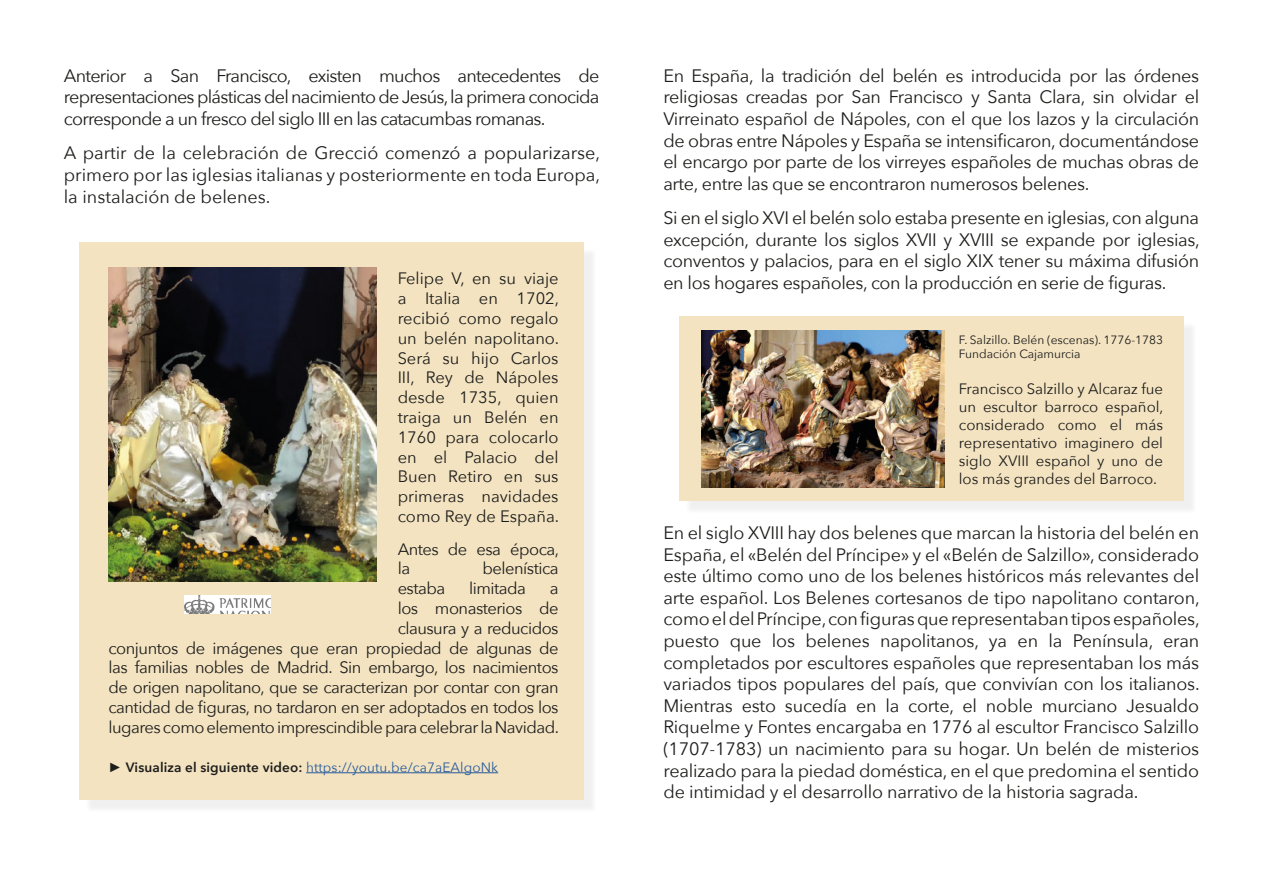
<style>
.page{position:relative;width:1263px;height:893px;background:#fff}
.page>*{position:absolute;margin:0;border:0;box-sizing:border-box;transform-origin:0 0}
.t1{font:18px/21.6px "Avenir Next";letter-spacing:-.02em;color:#1d1d1b;text-align:justify}
.t2{font:16.5px/19.8px "Avenir Next";letter-spacing:-.03em;color:#1d1d1b;text-align:justify}
.t3{font:15px/18px "Avenir Next";color:#1d1d1b;text-align:justify}
.t4{font:13.5px "Avenir Next";letter-spacing:.01em;color:#275b9c}
.t5{font:12px/14.4px "Avenir Next";color:#1d1d1b}
.s1{font-family:"Arial";color:#1d1d1b}
.s2{font-weight:600;color:#1d1d1b}
</style>
<div class="page">
<div style="left:85px;top:248px;width:512px;height:565px;background:#1d1d1b;opacity:.26"></div>
<div style="left:79px;top:242px;width:504px;height:557px;background:#f3e3c1"></div>
<div style="left:685px;top:322px;width:512px;height:192px;background:#1d1d1b;opacity:.26"></div>
<div style="left:679px;top:316px;width:505px;height:184px;background:#f3e3c1"></div>
<hr style="left:306px;top:772px;width:192px;height:1px;background:#275b9c">
<img style="left:108px;top:268px;width:268px;height:313px">
<img style="left:185px;top:596px;width:85px;height:17px">
<img style="left:701px;top:331px;width:243px;height:156px">
<p class="t1" style="left:64px;top:65px;width:537px">Anterior a San Francisco, existen muchos antecedentes de representaciones plásticas del nacimiento de Jesús, la primera conocida corresponde a un fresco del siglo III en las catacumbas romanas.</p>
<p class="t1" style="left:64px;top:143px;width:538px">A partir de la celebración de Grecció comenzó a popularizarse, primero por las iglesias italianas y posteriormente en toda Europa, la instalación de belenes.</p>
<p class="t2" style="left:398px;top:269px;width:163px">Felipe V, en su viaje a Italia en 1702, recibió como regalo un belén napolitano.<br>Será su hijo Carlos III, Rey de Nápoles desde 1735, quien traiga un Belén en 1760 para colocarlo en el Palacio del Buen Retiro en sus primeras navidades como Rey de España.</p>
<p class="t2" style="left:398px;top:539px;width:163px">Antes de esa época, la</p>
<p class="t2" style="left:483px;top:559px;width:78px">belenística</p>
<p class="t2" style="left:398px;top:579px;width:49px">estaba</p>
<p class="t2" style="left:469px;top:579px;width:58px">limitada</p>
<p class="t2" style="left:108px;top:579px;width:452px;text-align:right">a<br>los monasterios de<br>clausura y a reducidos<br>conjuntos de imágenes que eran propiedad de algunas de las familias nobles de Madrid. Sin embargo, los nacimientos de origen napolitano, que se caracterizan por contar con gran cantidad de figuras, no tardaron en ser adoptados en todos los lugares como elemento imprescindible para celebrar la Navidad.</p>
<p class="t4" style="left:108px;top:758px;width:391px"><span class="s1">►</span> <span class="s2">Visualiza el siguiente video:</span> https://youtu.be/ca7aEAlgoNk</p>
<p class="t1" style="left:663px;top:65px;width:537px">En España, la tradición del belén es introducida por las órdenes religiosas creadas por San Francisco y Santa Clara, sin olvidar el Virreinato español de Nápoles, con el que los lazos y la circulación de obras entre Nápoles y España se intensificaron, documentándose el encargo por parte de los virreyes españoles de muchas obras de arte, entre las que se encontraron numerosos belenes.</p>
<p class="t1" style="left:663px;top:208px;width:538px">Si en el siglo XVI el belén solo estaba presente en iglesias, con alguna excepción, durante los siglos XVII y XVIII se expande por iglesias, conventos y palacios, para en el siglo XIX tener su máxima difusión en los hogares españoles, con la producción en serie de figuras.</p>
<p class="t5" style="left:959px;top:333px;width:206px">F. Salzillo. Belén (escenas). 1776-1783<br>Fundación Cajamurcia</p>
<p class="t3" style="left:959px;top:380px;width:206px">Francisco Salzillo y Alcaraz fue un escultor barroco español, considerado como el más representativo imaginero del siglo XVIII español y uno de los más grandes del Barroco.</p>
<p class="t1" style="left:663px;top:522px;width:538px">En el siglo XVIII hay dos belenes que marcan la historia del belén en España, el «Belén del Príncipe» y el «Belén de Salzillo», considerado este último como uno de los belenes históricos más relevantes del arte español. Los Belenes cortesanos de tipo napolitano contaron, como el del Príncipe, con figuras que representaban tipos españoles, puesto que los belenes napolitanos, ya en la Península, eran completados por escultores españoles que representaban los más variados tipos populares del país, que convivían con los italianos.<br>Mientras esto sucedía en la corte, el noble murciano Jesualdo Riquelme y Fontes encargaba en 1776 al escultor Francisco Salzillo (1707-1783) un nacimiento para su hogar. Un belén de misterios realizado para la piedad doméstica, en el que predomina el sentido de intimidad y el desarrollo narrativo de la historia sagrada.</p>
</div>
